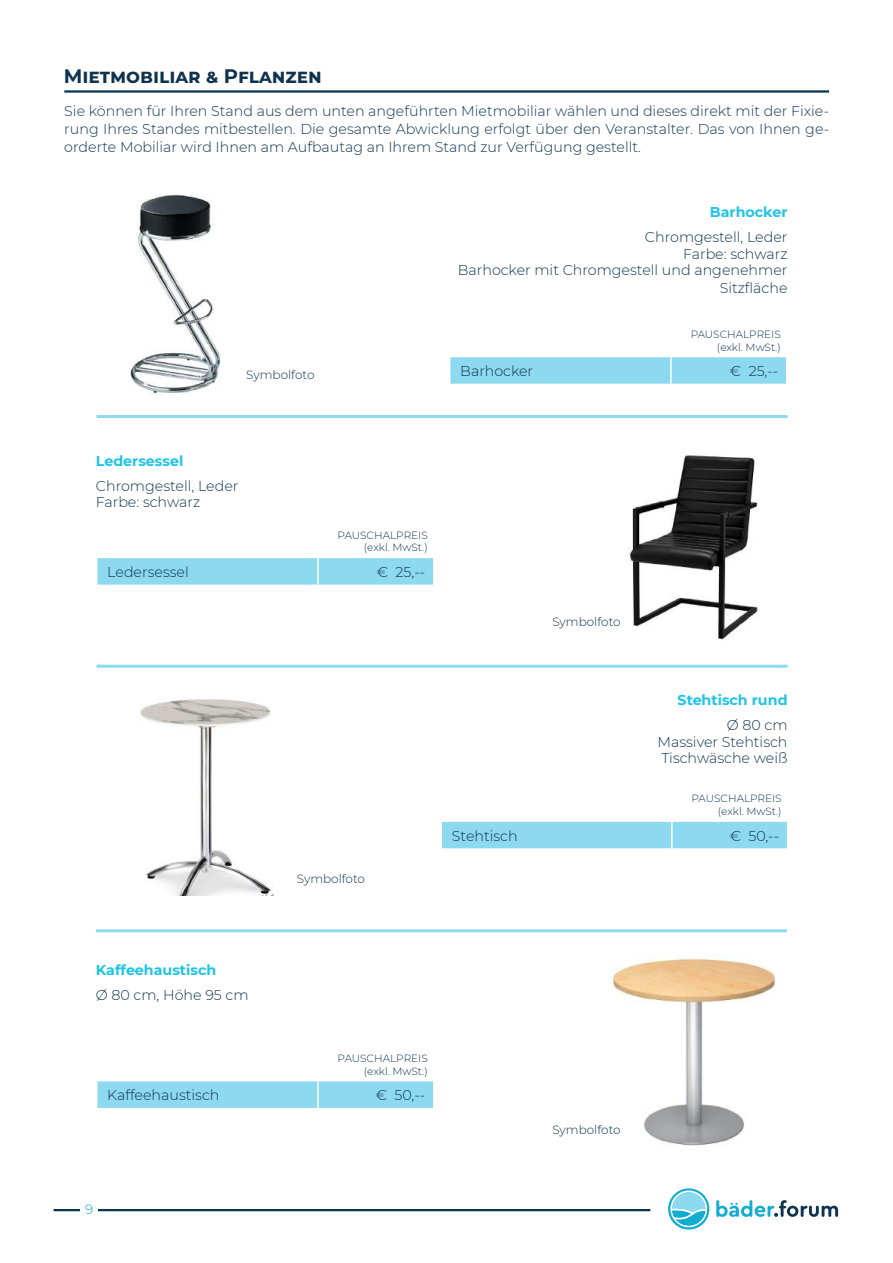
<style>
.page{position:relative;width:893px;height:1263px;background:#fff}
.page>*{position:absolute;margin:0;border:0;box-sizing:border-box;transform-origin:0 0}
.t1{font:700 19.5px "Montserrat";letter-spacing:.02em;color:#0f334f}
.t2{font:300 14.25px/16.5px "Montserrat";color:#0f3450;text-align:justify}
.t3{font:700 14.25px "Montserrat";color:#1fc4e6}
.t4{font:300 13.5px "Montserrat";color:#12add1}
.t5{font:300 12px "Montserrat";color:#0f3450}
.t6{font:300 10.5px/12.6px "Montserrat";color:#0f3450;text-align:right}
</style>
<div class="page">
<hr style="left:54px;top:1209px;width:596px;height:2px;background:#033551">
<svg style="left:668px;top:1188px;width:41px;height:41px"></svg>
<svg style="left:716px;top:1200px;width:122px;height:17px"></svg>
<div style="left:80px;top:1201px;width:18px;height:18px;background:#fff"></div>
<hr style="left:64px;top:90px;width:765px;height:3px;background:#033551">
<img style="left:130px;top:195px;width:91px;height:199px">
<svg style="left:450px;top:357px;width:337px;height:27px;background:#90daef"></svg>
<hr style="left:97px;top:415px;width:690px;height:3px;background:#8dd9ef">
<hr style="left:97px;top:665px;width:690px;height:3px;background:#8dd9ef">
<hr style="left:96px;top:929px;width:691px;height:3px;background:#8dd9ef">
<img style="left:140px;top:699px;width:135px;height:196px">
<div style="left:441px;top:821px;width:346px;height:27px;background:#8dd9ef"></div>
<img style="left:629px;top:455px;width:130px;height:185px">
<svg style="left:97px;top:558px;width:337px;height:27px;background:#90daef"></svg>
<img style="left:609px;top:954px;width:168px;height:192px">
<svg style="left:96px;top:1081px;width:338px;height:27px;background:#90daef"></svg>
<h1 class="t1" style="left:64px;top:62px;width:260px">Mietmobiliar &amp; Pflanzen</h1>
<p class="t2" style="left:64px;top:101px;width:766px;line-height:18px">Sie können für Ihren Stand aus dem unten angeführten Mietmobiliar wählen und dieses direkt mit der Fixie&shy;rung Ihres Standes mitbestellen. Die gesamte Abwicklung erfolgt über den Veranstalter. Das von Ihnen ge&shy;orderte Mobiliar wird Ihnen am Aufbautag an Ihrem Stand zur Verfügung gestellt.</p>
<p class="t5" style="left:246px;top:366px;width:70px">Symbolfoto</p>
<p class="t3" style="left:710px;top:202px;width:79px">Barhocker</p>
<p class="t2" style="left:458px;top:229px;width:331px;text-align:right">Chromgestell, Leder<br>Farbe: schwarz<br>Barhocker mit Chromgestell und angenehmer</p>
<p class="t2" style="left:720px;top:280px;width:69px">Sitzfläche</p>
<p class="t6" style="left:691px;top:328px;width:92px">PAUSCHALPREIS (exkl. MwSt.)</p>
<p class="t2" style="left:460px;top:362px;width:74px">Barhocker</p>
<p class="t2" style="left:730px;top:362px;width:50px">€ 25,--</p>
<p class="t3" style="left:96px;top:451px;width:89px">Ledersessel</p>
<p class="t2" style="left:96px;top:477px;width:144px">Chromgestell, Leder<br>Farbe: schwarz</p>
<p class="t6" style="left:338px;top:528px;width:92px">PAUSCHALPREIS (exkl. MwSt.)</p>
<p class="t2" style="left:107px;top:563px;width:83px">Ledersessel</p>
<p class="t2" style="left:377px;top:563px;width:50px">€ 25,--</p>
<p class="t5" style="left:552px;top:613px;width:70px">Symbolfoto</p>
<p class="t5" style="left:297px;top:871px;width:70px">Symbolfoto</p>
<p class="t3" style="left:678px;top:690px;width:111px">Stehtisch rund</p>
<p class="t2" style="left:657px;top:716px;width:132px;text-indent:69px">Ø 80 cm Massiver Stehtisch Tischwäsche weiß</p>
<p class="t6" style="left:692px;top:792px;width:92px">PAUSCHALPREIS (exkl. MwSt.)</p>
<p class="t2" style="left:452px;top:827px;width:67px">Stehtisch</p>
<p class="t2" style="left:730px;top:827px;width:51px">€ 50,--</p>
<p class="t3" style="left:96px;top:959px;width:122px">Kaffeehaustisch</p>
<p class="t2" style="left:96px;top:986px;width:154px">Ø 80 cm, Höhe 95 cm</p>
<p class="t6" style="left:338px;top:1052px;width:92px">PAUSCHALPREIS (exkl. MwSt.)</p>
<p class="t2" style="left:107px;top:1087px;width:114px">Kaffeehaustisch</p>
<p class="t2" style="left:376px;top:1087px;width:51px">€ 50,--</p>
<p class="t4" style="left:85px;top:1200px;width:10px">9</p>
<p class="t5" style="left:552px;top:1122px;width:70px">Symbolfoto</p>
</div>
